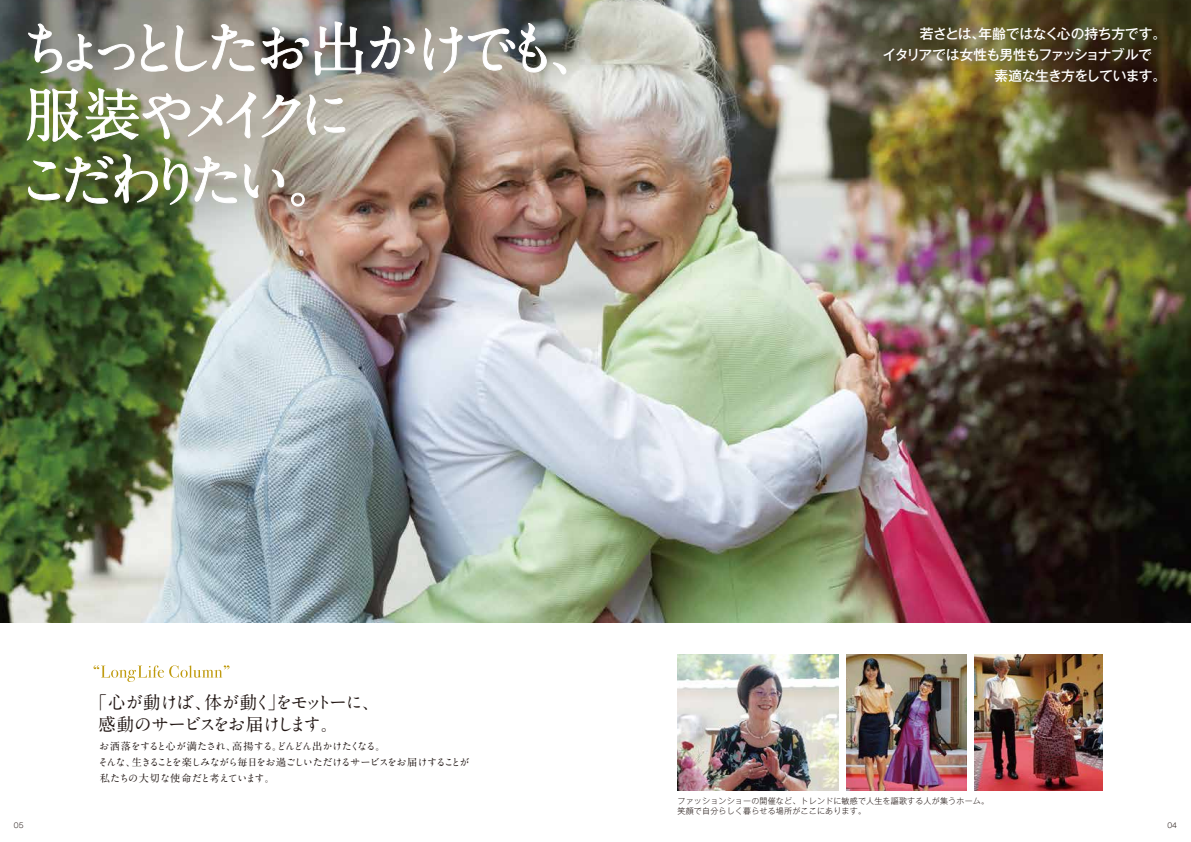
<style>
.page{position:relative;width:1191px;height:842px;background:#fff}
.page>*{position:absolute;margin:0;border:0;box-sizing:border-box;transform-origin:0 0}
.t1{font:700 58px/66px "A1 Mincho Std";letter-spacing:-.245em;color:#fff}
.t2{font:700 17.7px/21.3px "A1 Mincho Std";letter-spacing:-.09em;color:#221714}
.t3{font:500 13.8px "Gothic MB101 Pro";letter-spacing:-.045em;color:#fff}
.t4{font:700 10.1px/16px "A1 Mincho Std";letter-spacing:-.085em;color:#221815}
.t5{font:300 8px/9.6px "Gothic MB101 Pro";letter-spacing:.025em;color:#221714}
.t6{font:300 7px "Gothic MB101 Pro";color:#221815}
</style>
<div class="page">
<img style="left:0;top:0;width:1191px;height:623px">
<svg style="left:94px;top:665px;width:135px;height:17px"></svg>
<img style="left:677px;top:654px;width:161px;height:136px">
<img style="left:846px;top:654px;width:120px;height:136px">
<img style="left:974px;top:654px;width:128px;height:136px">
<svg style="left:28px;top:24px;width:64px;height:49px;background:#858a80"></svg>
<svg style="left:98px;top:44px;width:36px;height:25px"></svg>
<svg style="left:141px;top:25px;width:26px;height:46px"></svg>
<svg style="left:175px;top:24px;width:79px;height:47px;background:#aca59b"></svg>
<svg style="left:261px;top:28px;width:48px;height:41px;background:#62605c"></svg>
<svg style="left:315px;top:22px;width:48px;height:53px;background:#7a7a79"></svg>
<svg style="left:370px;top:26px;width:44px;height:43px;background:#717171"></svg>
<svg style="left:424px;top:23px;width:122px;height:50px;background:#9c9b94"></svg>
<svg style="left:553px;top:63px;width:13px;height:11px"></svg>
<svg style="left:27px;top:88px;width:229px;height:54px;background:#9aa280"></svg>
<svg style="left:262px;top:95px;width:38px;height:42px;background:#a9a297"></svg>
<svg style="left:307px;top:95px;width:38px;height:40px;background:#c0bdb2"></svg>
<svg style="left:28px;top:154px;width:130px;height:49px;background:#657643"></svg>
<svg style="left:164px;top:158px;width:23px;height:46px"></svg>
<svg style="left:194px;top:156px;width:43px;height:47px;background:#bebeb5"></svg>
<svg style="left:244px;top:164px;width:40px;height:34px"></svg>
<svg style="left:291px;top:193px;width:13px;height:13px"></svg>
<p class="t1" style="left:15px;top:8px;width:594px">ちょっとしたお出かけでも、服装やメイクに<br>こだわりたい。</p>
<p class="t3" style="left:920px;top:23px;width:248px">若さとは、年齢ではなく心の持ち方です。</p>
<p class="t3" style="left:883px;top:44px;width:271px">イタリアでは女性も男性もファッショナブルで</p>
<p class="t3" style="left:994px;top:65px;width:173px">素適な生き方をしています。</p>
<p class="t2" style="left:98px;top:690px;width:283px;text-indent:-9px">「心が動けば、体が動く」をモットーに、感動のサービスをお届けします。</p>
<p class="t4" style="left:98px;top:737px;width:373px">お洒落をすると心が満たされ、高揚する。どんどん出かけたくなる。<br>そんな、生きることを楽しみながら毎日をお過ごしいただけるサービスをお届けすることが私たちの大切な使命だと考えています。</p>
<p class="t5" style="left:677px;top:795px;width:313px">ファッションショーの開催など、トレンドに敏感で人生を謳歌する人が集うホーム。笑顔で自分らしく暮らせる場所がここにあります。</p>
<p class="t6" style="left:14px;top:820px;width:11px">05</p>
<p class="t6" style="left:1167px;top:820px;width:11px">04</p>
</div>
